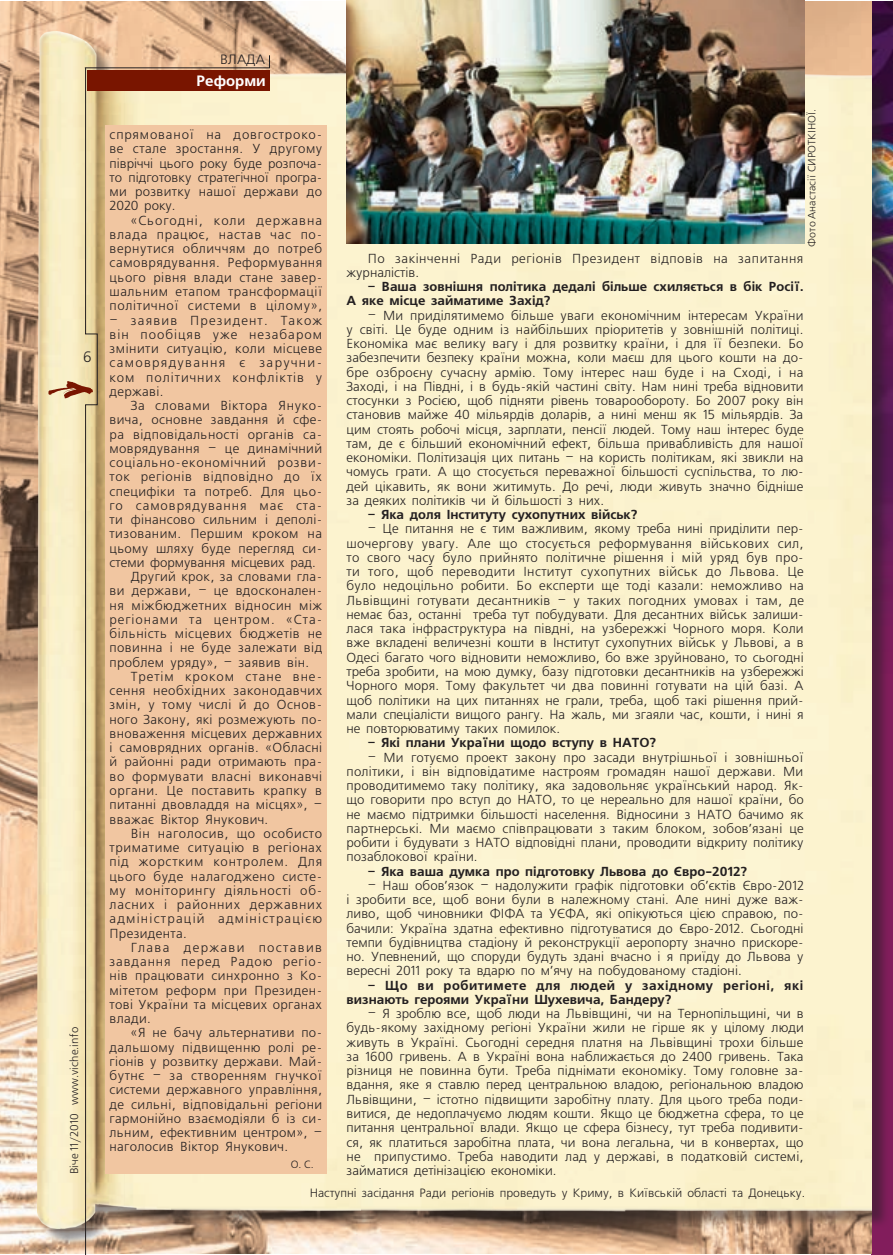
<style>
.page{position:relative;width:893px;height:1255px;background:#fff}
.page>*{position:absolute;margin:0;border:0;box-sizing:border-box;transform-origin:0 0}
.rubrica_left{font:700 15px "Free Set C";color:#fff}
.foto{font:15px "Free Set C";color:#231f20}
.rubrica_right{font:13.5px "Free Set C";color:#231f20}
.text_freeset{font:13.05px/14.2px "Free Set C";letter-spacing:.025em;color:#231f20;text-align:justify}
.text_freeset-2{font:700 13.05px/14.2px "Free Set C";color:#231f20}
.text_freeset-3{font:700 13.05px/14.2px "Free Set C";letter-spacing:.04em;color:#231f20}
.text_freeset-4{font:12px "Free Set C";color:#231f20}
.t1{font:11.25px "Free Set C";color:#231f20}
.foto-2{font:10.5px "Free Set C";color:#231f20}
</style>
<div class="page">
<img style="left:0;top:1px;width:893px;height:1253px">
<div style="left:40px;top:34px;width:851px;height:1212px;background:#231f20;opacity:.49"></div>
<img style="left:37px;top:31px;width:835px;height:1197px">
<div style="left:105px;top:125px;width:221px;height:1048px;background:#f1c6a1"></div>
<img style="left:347px;top:0;width:457px;height:244px">
<svg style="left:48px;top:55px;width:222px;height:1199px"></svg>
<div style="left:87px;top:70px;width:183px;height:20px;background:#791500"></div>
<p class="foto" style="left:83px;top:349px;width:10px">6</p>
<p class="t1" style="left:68px;top:1174px;width:149px;rotate:-90deg">Віче 11/2010 www.viche.info</p>
<p class="rubrica_right" style="left:220px;top:52px;width:46px">ВЛАДА</p>
<p class="rubrica_left" style="left:196px;top:72px;width:71px">Реформи</p>
<p class="foto-2" style="left:806px;top:246px;width:139px;rotate:-90deg">Фото Анастасії СИРОТКІНОЇ.</p>
<p class="text_freeset" style="left:110px;top:128px;width:214px">спрямованої на довгостроко&shy;ве стале зростання. У другому півріччі цього року буде розпоча&shy;то підготовку стратегічної програ&shy;ми розвитку нашої держави до 2020 року.</p>
<p class="text_freeset" style="left:110px;top:214px;width:214px;text-indent:21px">«Сьогодні, коли державна влада працює, настав час по&shy;вернутися обличчям до потреб самоврядування. Реформування цього рівня влади стане завер&shy;шальним етапом трансформації політичної системи в цілому»,</p>
<p class="text_freeset" style="left:110px;top:313px;width:214px">– заявив Президент. Також він пообіцяв уже незабаром змінити ситуацію, коли місцеве самоврядування є заручни&shy;ком політичних конфліктів у державі.</p>
<p class="text_freeset" style="left:110px;top:399px;width:214px;text-indent:21px">За словами Віктора Януко&shy;вича, основне завдання й сфе&shy;ра відповідальності органів са&shy;моврядування – це динамічний соціально-економічний розви&shy;ток регіонів відповідно до їх специфіки та потреб. Для цьо&shy;го самоврядування має ста&shy;ти фінансово сильним і деполі&shy;тизованим. Першим кроком на цьому шляху буде перегляд си&shy;стеми формування місцевих рад.</p>
<p class="text_freeset" style="left:110px;top:570px;width:214px;text-indent:21px">Другий крок, за словами гла&shy;ви держави, – це вдосконален&shy;ня міжбюджетних відносин між регіонами та центром. «Ста&shy;більність місцевих бюджетів не повинна і не буде залежати від проблем уряду», – заявив він.</p>
<p class="text_freeset" style="left:110px;top:670px;width:214px;text-indent:21px">Третім кроком стане вне&shy;сення необхідних законодавчих змін, у тому числі й до Основ&shy;ного Закону, які розмежують по&shy;вноваження місцевих державних і самоврядних органів. «Обласні й районні ради отримають пра&shy;во формувати власні виконавчі органи. Це поставить крапку в питанні двовладдя на місцях», – вважає Віктор Янукович.</p>
<p class="text_freeset" style="left:110px;top:826px;width:214px;text-indent:21px">Він наголосив, що особисто триматиме ситуацію в регіонах під жорстким контролем. Для цього буде налагоджено систе&shy;му моніторингу діяльності об&shy;ласних і районних державних адміністрацій адміністрацією Президента.</p>
<p class="text_freeset" style="left:110px;top:940px;width:214px;text-indent:21px">Глава держави поставив завдання перед Радою регіо&shy;нів працювати синхронно з Ко&shy;мітетом реформ при Президен&shy;тові України та місцевих органах влади.</p>
<p class="text_freeset" style="left:110px;top:1026px;width:214px;text-indent:21px">«Я не бачу альтернативи по&shy;дальшому підвищенню ролі ре&shy;гіонів у розвитку держави. Май&shy;бутнє – за створенням гнучкої системи державного управління, де сильні, відповідальні регіони гармонійно взаємодіяли б із си&shy;льним, ефективним центром», – наголосив Віктор Янукович.</p>
<p class="foto-2" style="left:291px;top:1158px;width:24px">О. С.</p>
<p class="text_freeset-4" style="left:310px;top:1186px;width:497px">Наступні засідання Ради регіонів проведуть у Криму, в Київській області та Донецьку.</p>
<p class="text_freeset" style="left:347px;top:251px;width:458px;text-indent:21px">По закінченні Ради регіонів Президент відповів на запитання журналістів.</p>
<p class="text_freeset-2" style="left:347px;top:280px;width:458px;text-indent:21px">– Ваша зовнішня політика дедалі більше схиляється в бік Росії.<br>А яке місце займатиме Захід?</p>
<p class="text_freeset" style="left:347px;top:308px;width:459px;text-indent:21px">– Ми приділятимемо більше уваги економічним інтересам України у світі. Це буде одним із найбільших пріоритетів у зовнішній політиці.<br>Економіка має велику вагу і для розвитку країни, і для її безпеки. Бо забезпечити безпеку країни можна, коли маєш для цього кошти на до&shy;бре озброєну сучасну армію. Тому інтерес наш буде і на Сході, і на Заході, і на Півдні, і в будь-якій частині світу. Нам нині треба відновити стосунки з Росією, щоб підняти рівень товарообороту. Бо 2007 року він становив майже 40 мільярдів доларів, а нині менш як 15 мільярдів. За цим стоять робочі місця, зарплати, пенсії людей. Тому наш інтерес буде там, де є більший економічний ефект, більша привабливість для нашої економіки. Політизація цих питань – на користь політикам, які звикли на чомусь грати. А що стосується переважної більшості суспільства, то лю&shy;дей цікавить, як вони житимуть. До речі, люди живуть значно бідніше за деяких політиків чи й більшості з них.</p>
<p class="text_freeset-2" style="left:368px;top:508px;width:271px">– Яка доля Інституту сухопутних військ?</p>
<p class="text_freeset" style="left:347px;top:522px;width:459px;text-indent:21px">– Це питання не є тим важливим, якому треба нині приділити пер&shy;шочергову увагу. Але що стосується реформування військових сил, то свого часу було прийнято політичне рішення і мій уряд був про&shy;ти того, щоб переводити Інститут сухопутних військ до Львова. Це було недоцільно робити. Бо експерти ще тоді казали: неможливо на Львівщині готувати десантників – у таких погодних умовах і там, де немає баз, останні треба тут побудувати. Для десантних військ залиши&shy;лася така інфраструктура на півдні, на узбережжі Чорного моря. Коли вже вкладені величезні кошти в Інститут сухопутних військ у Львові, а в Одесі багато чого відновити неможливо, бо вже зруйновано, то сьогодні треба зробити, на мою думку, базу підготовки десантників на узбережжі Чорного моря. Тому факультет чи два повинні готувати на цій базі. А щоб політики на цих питаннях не грали, треба, щоб такі рішення прий&shy;мали спеціалісти вищого рангу. На жаль, ми згаяли час, кошти, і нині я не повторюватиму таких помилок.</p>
<p class="text_freeset-2" style="left:368px;top:736px;width:290px">– Які плани України щодо вступу в НАТО?</p>
<p class="text_freeset" style="left:347px;top:750px;width:459px;text-indent:21px">– Ми готуємо проект закону про засади внутрішньої і зовнішньої політики, і він відповідатиме настроям громадян нашої держави. Ми проводитимемо таку політику, яка задовольняє український народ. Як&shy;що говорити про вступ до НАТО, то це нереально для нашої країни, бо не маємо підтримки більшості населення. Відносини з НАТО бачимо як партнерські. Ми маємо співпрацювати з таким блоком, зобов’язані це робити і будувати з НАТО відповідні плани, проводити відкриту політику позаблокової країни.</p>
<p class="text_freeset-2" style="left:368px;top:864px;width:381px">– Яка ваша думка про підготовку Львова до Євро-2012?</p>
<p class="text_freeset" style="left:347px;top:878px;width:459px;text-indent:21px">– Наш обов’язок – надолужити графік підготовки об’єктів Євро- 2012 і зробити все, щоб вони були в належному стані. Але нині дуже важ&shy;ливо, щоб чиновники ФІФА та УЄФА, які опікуються цією справою, по&shy;бачили: Україна здатна ефективно підготуватися до Євро- 2012. Сьогодні темпи будівництва стадіону й реконструкції аеропорту значно прискоре&shy;но. Упевнений, що споруди будуть здані вчасно і я приїду до Львова у вересні 2011 року та вдарю по м’ячу на побудованому стадіоні.</p>
<p class="text_freeset-3" style="left:347px;top:978px;width:458px;text-indent:21px">– Що ви робитимете для людей у західному регіоні, які визнають героями України Шухевича, Бандеру?</p>
<p class="text_freeset" style="left:347px;top:1007px;width:459px;text-indent:21px">– Я зроблю все, щоб люди на Львівщині, чи на Тернопільщині, чи в будь- якому західному регіоні України жили не гірше як у цілому люди живуть в Україні. Сьогодні середня платня на Львівщині трохи більше за 1600 гривень. А в Україні вона наближається до 2400 гривень. Така різниця не повинна бути. Треба піднімати економіку. Тому головне за&shy;вдання, яке я ставлю перед центральною владою, регіональною владою Львівщини, – істотно підвищити заробітну плату. Для цього треба поди&shy;витися, де недоплачуємо людям кошти. Якщо це бюджетна сфера, то це питання центральної влади. Якщо це сфера бізнесу, тут треба подивити&shy;ся, як платиться заробітна плата, чи вона легальна, чи в конвертах, що не припустимо. Треба наводити лад у державі, в податковій системі, займатися детінізацією економіки.</p>
</div>
